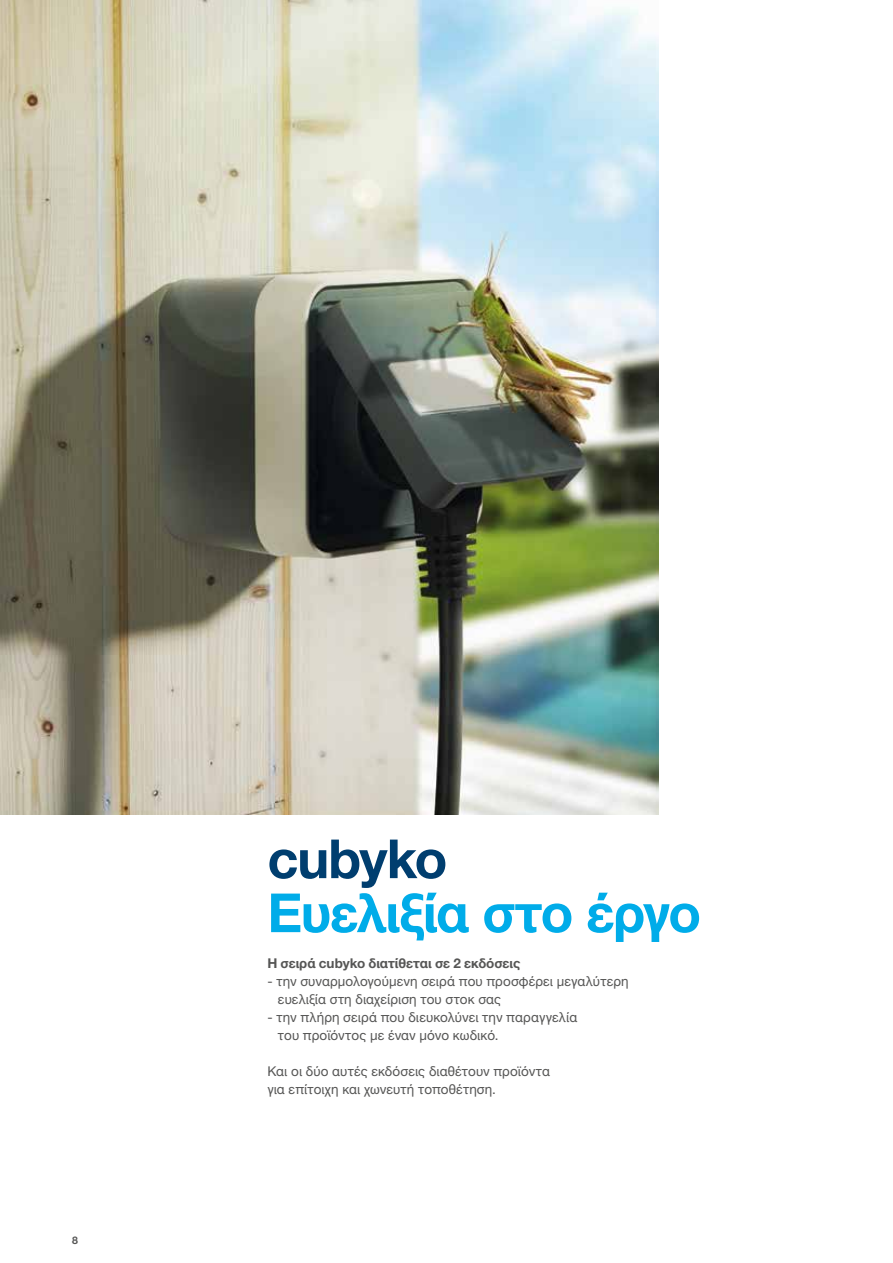
<style>
.page{position:relative;width:893px;height:1263px;background:#fff}
.page>*{position:absolute;margin:0;border:0;box-sizing:border-box;transform-origin:0 0}
.t1{font:700 54px "Helvetica Neue LTW1 G";letter-spacing:-.025em;color:#00ace9}
.t2{font:700 54px "Helvetica Neue LTW1 G";letter-spacing:-.02em;color:#003e6f}
.t3{font:13.5px/18px "Helvetica Neue LTW1 G";letter-spacing:.01em;color:#565655}
.t4{font:700 13.5px "Helvetica Neue LTW1 G";color:#565655}
.t5{font:700 10.5px "Helvetica Neue LTW1 G";color:#565655}
</style>
<div class="page">
<img style="left:0;top:0;width:658px;height:814px">
<p class="t5" style="left:72px;top:1233px;width:7px">8</p>
<h1 class="t2" style="left:267px;top:825px;width:182px">cubyko</h1>
<h1 class="t1" style="left:267px;top:879px;width:435px">Ευελιξία στο έργο</h1>
<p class="t4" style="left:267px;top:955px;width:255px">Η σειρά cubyko διατίθεται σε 2 εκδόσεις</p>
<p class="t3" style="left:278px;top:972px;width:352px;text-indent:-11px">- την συναρμολογούμενη σειρά που προσφέρει μεγαλύτερη ευελιξία στη διαχείριση του στοκ σας</p>
<p class="t3" style="left:278px;top:1008px;width:301px;text-indent:-11px">- την πλήρη σειρά που διευκολύνει την παραγγελία του προϊόντος με έναν μόνο κωδικό.</p>
<p class="t3" style="left:267px;top:1062px;width:284px">Και οι δύο αυτές εκδόσεις διαθέτουν προϊόντα για επίτοιχη και χωνευτή τοποθέτηση.</p>
</div>
